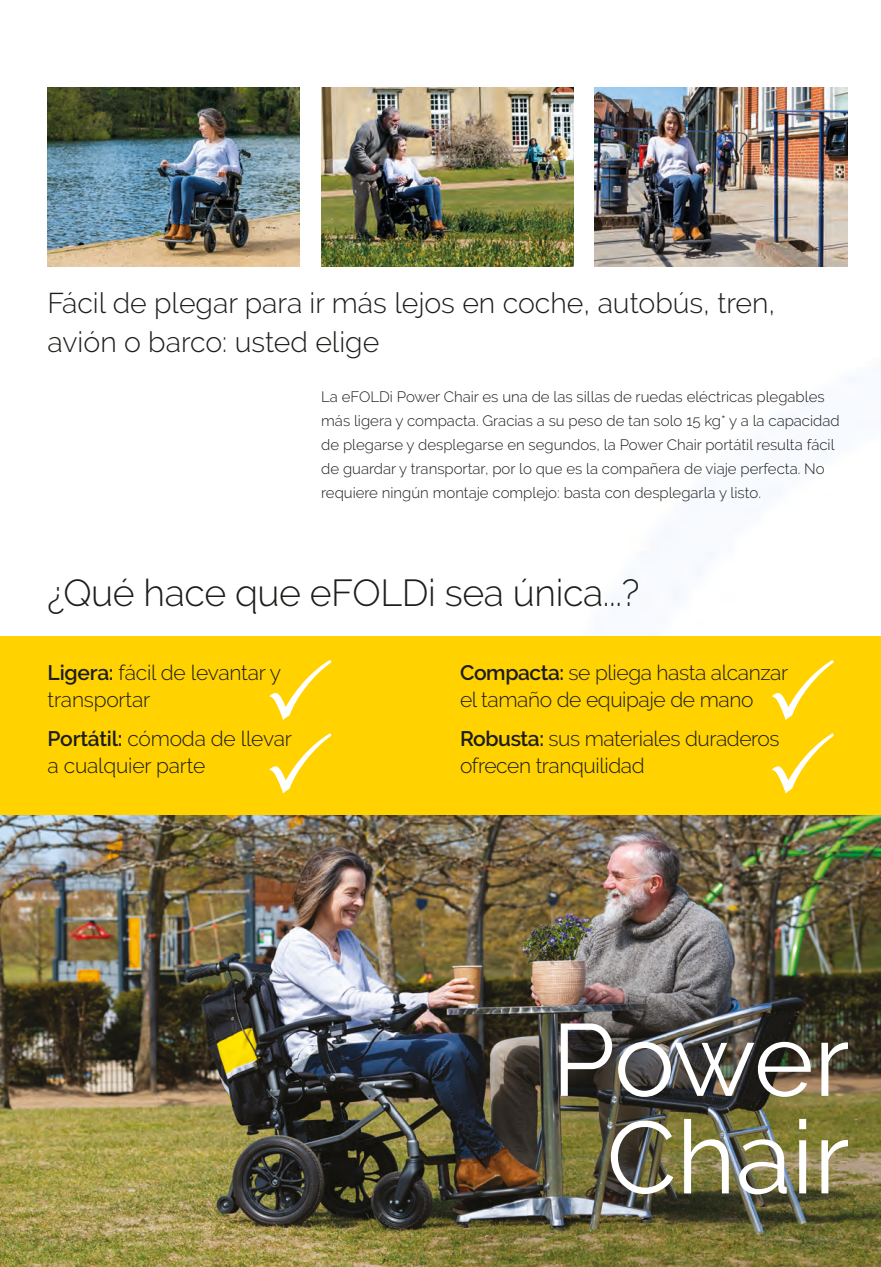
<style>
.page{position:relative;width:881px;height:1267px;background:#fff}
.page>*{position:absolute;margin:0;border:0;box-sizing:border-box;transform-origin:0 0}
.t1{font:102px/97.5px "Raleway";color:#fff;text-align:center}
.t2{font:300 37.5px "Raleway";letter-spacing:-.01em;color:#1d1d1b}
.t3{font:300 28.5px/39px "Raleway";color:#1d1d1b}
.t4{font:300 21px/27px "Raleway";letter-spacing:-.02em;color:#1d1d1b}
.t5{font:300 15px/24px "Raleway";color:#1d1d1b}
.s1{font-weight:600}
</style>
<div class="page">
<img style="left:0;top:815px;width:881px;height:452px">
<img style="left:48px;top:88px;width:252px;height:178px">
<img style="left:321px;top:88px;width:252px;height:178px">
<img style="left:595px;top:88px;width:252px;height:178px">
<div style="left:0;top:636px;width:881px;height:179px;background:#ffd200"></div>
<svg style="left:269px;top:733px;width:62px;height:60px"></svg>
<svg style="left:269px;top:660px;width:62px;height:60px"></svg>
<svg style="left:772px;top:733px;width:62px;height:60px"></svg>
<svg style="left:772px;top:660px;width:62px;height:60px"></svg>
<p class="t3" style="left:48px;top:284px;width:729px">Fácil de plegar para ir más lejos en coche, autobús, tren, avión o barco: usted elige</p>
<p class="t5" style="left:321px;top:385px;width:520px">La eFOLDi Power Chair es una de las sillas de ruedas eléctricas plegables más ligera y compacta. Gracias a su peso de tan solo 15 kg* y a la capacidad de plegarse y desplegarse en segundos, la Power Chair portátil resulta fácil de guardar y transportar, por lo que es la compañera de viaje perfecta. No requiere ningún montaje complejo: basta con desplegarla y listo.</p>
<p class="t2" style="left:48px;top:571px;width:593px">¿Qué hace que eFOLDi sea única...?</p>
<p class="t4" style="left:48px;top:659px;width:235px"><span class="s1">Ligera:</span> fácil de levantar y transportar</p>
<p class="t4" style="left:48px;top:725px;width:246px"><span class="s1">Portátil:</span> cómoda de llevar a cualquier parte</p>
<p class="t4" style="left:460px;top:659px;width:330px"><span class="s1">Compacta:</span> se pliega hasta alcanzar el tamaño de equipaje de mano</p>
<p class="t4" style="left:460px;top:725px;width:321px"><span class="s1">Robusta:</span> sus materiales duraderos ofrecen tranquilidad</p>
<p class="t1" style="left:551px;top:1011px;width:299px">Power<br>Chair</p>
</div>
